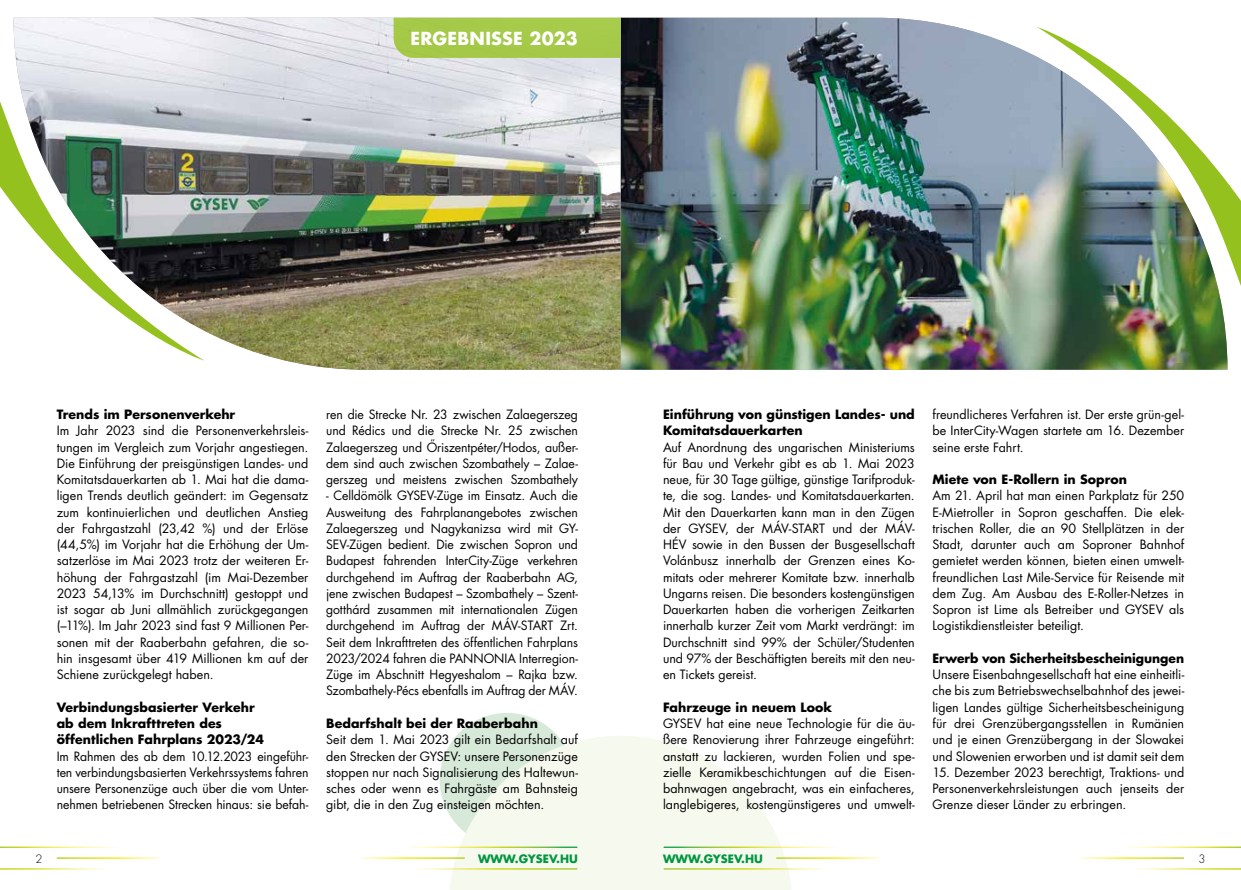
<style>
.page{position:relative;width:1241px;height:890px;background:#fff}
.page>*{position:absolute;margin:0;border:0;box-sizing:border-box;transform-origin:0 0}
.t1{font:700 17.5px "Futura LT Pro";letter-spacing:.015em;color:#fff}
.t2{font:12.5px/16.2px "Futura LT Pro";letter-spacing:-.005em;color:#000;text-align:justify}
.t3{font:700 12.5px/16.2px "Futura LT Pro";color:#000}
.t4{font:700 11.25px "Futura LT Pro";color:#009641}
.t5{font:300 11.25px "Futura LT Pro";color:#000}
</style>
<div class="page">
<div style="left:439px;top:712px;width:135px;height:135px;background:#d7ead9;border-radius:50%"></div>
<svg style="left:448px;top:735px;width:344px;height:154px;fill:#f6f9ed"></svg>
<hr style="left:664px;top:868px;width:173px;height:1px;background:#fff">
<hr style="left:776px;top:857px;width:102px;height:1px;background:#fff">
<hr style="left:664px;top:846px;width:173px;height:1px;background:#fff">
<hr style="left:403px;top:868px;width:174px;height:1px;background:#fff">
<hr style="left:362px;top:857px;width:102px;height:1px;background:#fff">
<hr style="left:403px;top:846px;width:174px;height:1px;background:#fff">
<img style="left:620px;top:18px;width:607px;height:351px">
<img style="left:1036px;top:27px;width:204px;height:277px">
<img style="left:13px;top:18px;width:607px;height:351px">
<svg style="left:0;top:83px;width:204px;height:277px"></svg>
<div style="left:393px;top:18px;width:227px;height:40px;background:#a5c948"></div>
<h1 class="t1" style="left:410px;top:25px;width:169px">ERGEBNISSE 2023</h1>
<p class="t3" style="left:57px;top:406px;width:180px">Trends im Personenverkehr</p>
<p class="t2" style="left:57px;top:422px;width:253px">Im Jahr 2023 sind die Personenverkehrsleis&shy;tungen im Vergleich zum Vorjahr angestiegen.<br>Die Einführung der preisgünstigen Landes- und Komitatsdauerkarten ab 1. Mai hat die dama&shy;ligen Trends deutlich geändert: im Gegensatz zum kontinuierlichen und deutlichen Anstieg der Fahrgastzahl (23,42 %) und der Erlöse (44,5%) im Vorjahr hat die Erhöhung der Um&shy;satzerlöse im Mai 2023 trotz der weiteren Er&shy;höhung der Fahrgastzahl (im Mai-Dezember 2023 54,13% im Durchschnitt) gestoppt und ist sogar ab Juni allmählich zurückgegangen (–11%). Im Jahr 2023 sind fast 9 Millionen Per&shy;sonen mit der Raaberbahn gefahren, die so&shy;hin insgesamt über 419 Millionen km auf der Schiene zurückgelegt haben.</p>
<p class="t3" style="left:57px;top:698px;width:209px">Verbindungsbasierter Verkehr ab dem Inkrafttreten des öffentlichen Fahrplans 2023/24</p>
<p class="t2" style="left:57px;top:747px;width:253px">Im Rahmen des ab dem 10.12.2023 eingeführ&shy;ten verbindungsbasierten Verkehrssystems fahren unsere Personenzüge auch über die vom Unter&shy;nehmen betriebenen Strecken hinaus: sie befah-</p>
<p class="t2" style="left:326px;top:406px;width:253px">ren die Strecke Nr. 23 zwischen Zalaegerszeg und Rédics und die Strecke Nr. 25 zwischen Zalaegerszeg und Őriszentpéter/Hodos, außer&shy;dem sind auch zwischen Szombathely – Zalae&shy;gerszeg und meistens zwischen Szombathely</p>
<p class="t2" style="left:326px;top:487px;width:253px">- Celldömölk GYSEV-Züge im Einsatz. Auch die Ausweitung des Fahrplanangebotes zwischen Zalaegerszeg und Nagykanizsa wird mit GY-SEV-Zügen bedient. Die zwischen Sopron und Budapest fahrenden InterCity-Züge verkehren durchgehend im Auftrag der Raaberbahn AG, jene zwischen Budapest – Szombathely – Szent&shy;gotthárd zusammen mit internationalen Zügen durchgehend im Auftrag der MÁV-START Zrt.<br>Seit dem Inkrafttreten des öffentlichen Fahrplans 2023/2024 fahren die PANNONIA Interregion-Züge im Abschnitt Hegyeshalom – Rajka bzw.<br>Szombathely-Pécs ebenfalls im Auftrag der MÁV.</p>
<p class="t3" style="left:326px;top:714px;width:213px">Bedarfshalt bei der Raaberbahn</p>
<p class="t2" style="left:326px;top:731px;width:253px">Seit dem 1. Mai 2023 gilt ein Bedarfshalt auf den Strecken der GYSEV: unsere Personenzüge stoppen nur nach Signalisierung des Haltewun&shy;sches oder wenn es Fahrgäste am Bahnsteig gibt, die in den Zug einsteigen möchten.</p>
<p class="t3" style="left:663px;top:406px;width:253px">Einführung von günstigen Landes- und<br>Komitatsdauerkarten</p>
<p class="t2" style="left:663px;top:438px;width:253px">Auf Anordnung des ungarischen Ministeriums für Bau und Verkehr gibt es ab 1. Mai 2023 neue, für 30 Tage gültige, günstige Tarifproduk&shy;te, die sog. Landes- und Komitatsdauerkarten.<br>Mit den Dauerkarten kann man in den Zügen der GYSEV, der MÁV-START und der MÁV-HÉV sowie in den Bussen der Busgesellschaft Volánbusz innerhalb der Grenzen eines Ko&shy;mitats oder mehrerer Komitate bzw. innerhalb Ungarns reisen. Die besonders kostengünstigen Dauerkarten haben die vorherigen Zeitkarten innerhalb kurzer Zeit vom Markt verdrängt: im Durchschnitt sind 99% der Schüler/Studenten und 97% der Beschäftigten bereits mit den neu&shy;en Tickets gereist.</p>
<p class="t3" style="left:663px;top:698px;width:171px">Fahrzeuge in neuem Look</p>
<p class="t2" style="left:663px;top:715px;width:253px">GYSEV hat eine neue Technologie für die äu&shy;ßere Renovierung ihrer Fahrzeuge eingeführt: anstatt zu lackieren, wurden Folien und spe&shy;zielle Keramikbeschichtungen auf die Eisen&shy;bahnwagen angebracht, was ein einfacheres, langlebigeres, kostengünstigeres und umwelt-</p>
<p class="t2" style="left:932px;top:406px;width:253px">freundlicheres Verfahren ist. Der erste grün-gel&shy;be InterCity-Wagen startete am 16. Dezember seine erste Fahrt.</p>
<p class="t3" style="left:932px;top:471px;width:196px">Miete von E-Rollern in Sopron</p>
<p class="t2" style="left:932px;top:487px;width:253px">Am 21. April hat man einen Parkplatz für 250<br>E-Mietroller in Sopron geschaffen. Die elek&shy;trischen Roller, die an 90 Stellplätzen in der Stadt, darunter auch am Soproner Bahnhof gemietet werden können, bieten einen umwelt&shy;freundlichen Last Mile-Service für Reisende mit dem Zug. Am Ausbau des E-Roller-Netzes in Sopron ist Lime als Betreiber und GYSEV als Logistikdienstleister beteiligt.</p>
<p class="t3" style="left:932px;top:649px;width:253px">Erwerb von Sicherheitsbescheinigungen</p>
<p class="t2" style="left:932px;top:666px;width:253px">Unsere Eisenbahngesellschaft hat eine einheitli&shy;che bis zum Betriebswechselbahnhof des jewei&shy;ligen Landes gültige Sicherheitsbescheinigung für drei Grenzübergangsstellen in Rumänien und je einen Grenzübergang in der Slowakei und Slowenien erworben und ist damit seit dem</p>
<p class="t2" style="left:932px;top:763px;width:253px">15. Dezember 2023 berechtigt, Traktions- und Personenverkehrsleistungen auch jenseits der Grenze dieser Länder zu erbringen.</p>
<p class="t5" style="left:35px;top:851px;width:8px">2</p>
<p class="t4" style="left:478px;top:849px;width:101px">WWW.GYSEV.HU</p>
<p class="t4" style="left:663px;top:849px;width:101px">WWW.GYSEV.HU</p>
<p class="t5" style="left:1198px;top:851px;width:8px">3</p>
</div>
